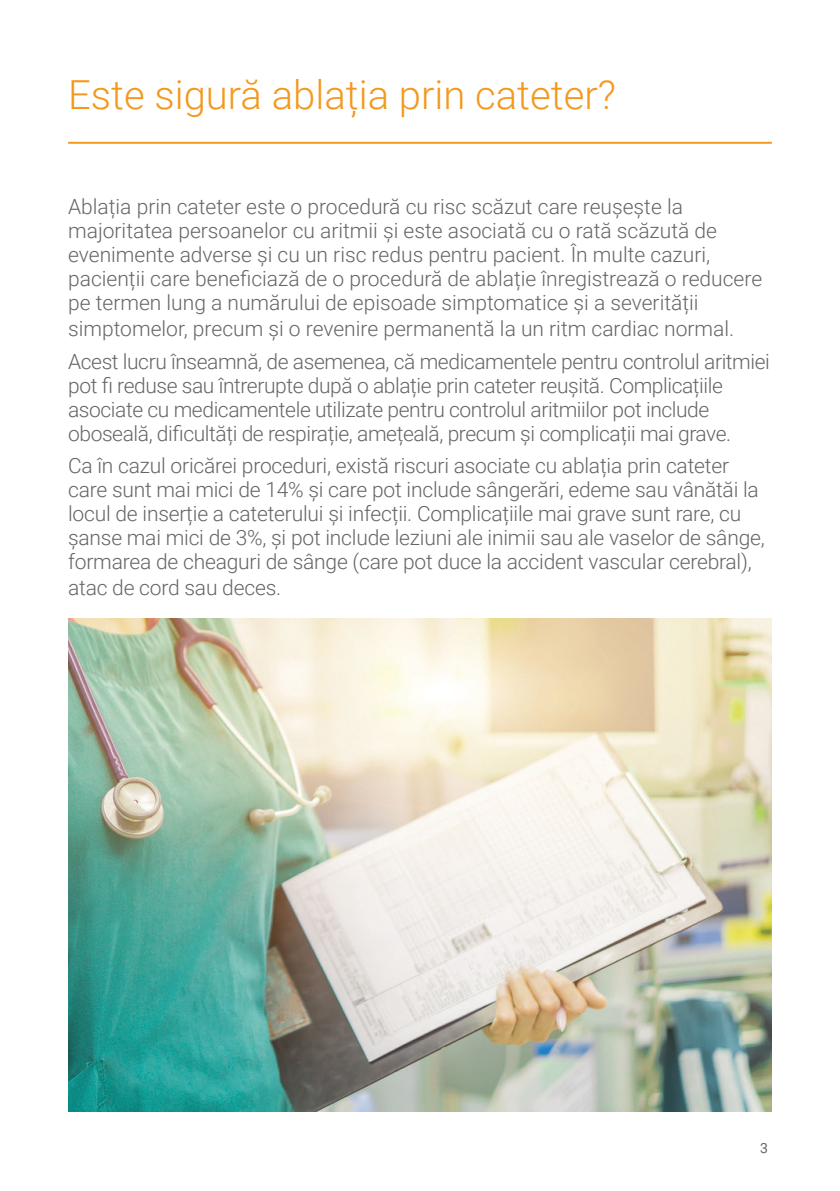
<style>
.page{position:relative;width:840px;height:1191px;background:#fff}
.page>*{position:absolute;margin:0;border:0;box-sizing:border-box;transform-origin:0 0}
.Chapter_Header{font:300 40px "Roboto";color:#f3991f}
.Body{font:300 21px/24px "Roboto";letter-spacing:-.01em;color:#646568}
.t1{font:14px "Roboto";color:#646568}
</style>
<div class="page">
<img style="left:68px;top:618px;width:703px;height:493px">
<hr style="left:68px;top:142px;width:703px;height:2px;background:#f3991f">
<p class="Chapter_Header" style="left:68px;top:67px;width:549px">Este sigură ablația prin cateter?</p>
<p class="Body" style="left:68px;top:194px;width:695px">Ablația prin cateter este o procedură cu risc scăzut care reușește la majoritatea persoanelor cu aritmii și este asociată cu o rată scăzută de evenimente adverse și cu un risc redus pentru pacient. În multe cazuri, pacienții care beneficiază de o procedură de ablație înregistrează o reducere pe termen lung a numărului de episoade simptomatice și a severității</p>
<p class="Body" style="left:68px;top:316px;width:667px">simptomelor, precum și o revenire permanentă la un ritm cardiac normal.</p>
<p class="Body" style="left:68px;top:348px;width:703px">Acest lucru înseamnă, de asemenea, că medicamentele pentru controlul aritmiei pot fi reduse sau întrerupte după o ablație prin cateter reușită. Complicațiile asociate cu medicamentele utilizate pentru controlul aritmiilor pot include oboseală, dificultăți de respirație, amețeală, precum și complicații mai grave.</p>
<p class="Body" style="left:68px;top:453px;width:697px">Ca în cazul oricărei proceduri, există riscuri asociate cu ablația prin cateter care sunt mai mici de 14% și care pot include sângerări, edeme sau vânătăi la locul de inserție a cateterului și infecții. Complicațiile mai grave sunt rare, cu șanse mai mici de 3%, și pot include leziuni ale inimii sau ale vaselor de sânge, formarea de cheaguri de sânge (care pot duce la accident vascular cerebral),</p>
<p class="Body" style="left:68px;top:575px;width:214px">atac de cord sau deces.</p>
<p class="t1" style="left:759px;top:1138px;width:9px">3</p>
</div>
